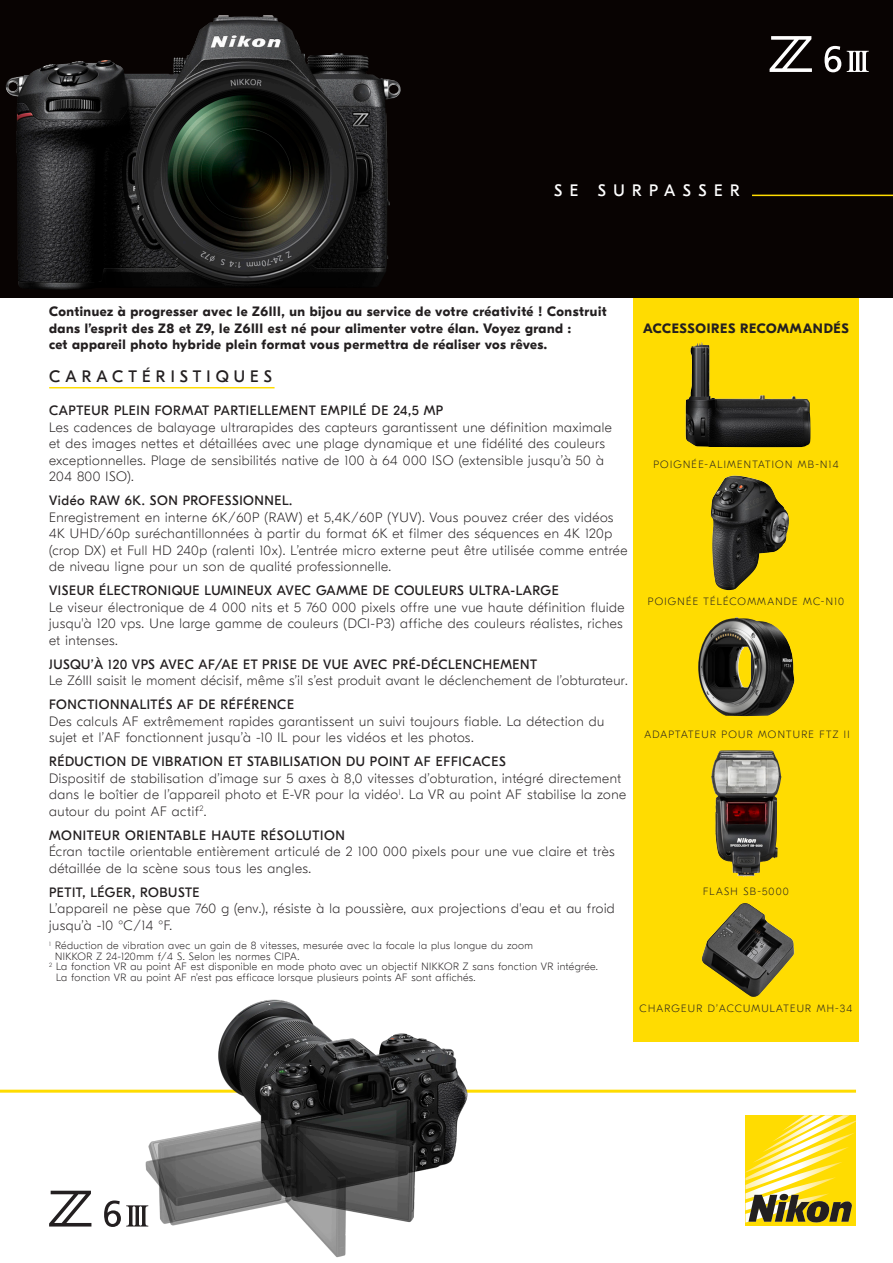
<style>
.page{position:relative;width:893px;height:1263px;background:#fff}
.page>*{position:absolute;margin:0;border:0;box-sizing:border-box;transform-origin:0 0}
.t1{font:16.5px "GT Eesti Pro Display";letter-spacing:.31em;color:#231f20}
.t2{font:16.5px "GT Eesti Pro Display";letter-spacing:.45em;color:#fff}
.t3{font:100 13.5px/16.5px "GT Eesti Pro Display";letter-spacing:.04em;color:#231f20}
.t4{font:13.5px "GT Eesti Pro Display";letter-spacing:.04em;color:#231f20}
.t5{font:700 13.5px/16.5px "GT Eesti Pro Display";letter-spacing:.04em;color:#231f20}
.t6{font:100 10.5px/10.5px "GT Eesti Pro Display";letter-spacing:.04em;color:#231f20}
.t7{font:100 10.5px "GT Eesti Pro Display";letter-spacing:.12em;color:#231f20}
</style>
<div class="page">
<div style="left:634px;top:298px;width:225px;height:744px;background:#ffdc01"></div>
<div style="left:0;top:0;width:893px;height:298px;background:#080302"></div>
<div style="left:745px;top:1115px;width:111px;height:111px;background:#ffdc01"></div>
<svg style="left:745px;top:1115px;width:111px;height:108px"></svg>
<hr style="left:0;top:1090px;width:856px;height:3px;background:#ffdc01">
<svg style="left:825px;top:46px;width:16px;height:26px"></svg>
<svg style="left:847px;top:51px;width:22px;height:21px"></svg>
<svg style="left:770px;top:36px;width:42px;height:36px"></svg>
<svg style="left:104px;top:1200px;width:31px;height:27px"></svg>
<svg style="left:49px;top:1191px;width:42px;height:35px"></svg>
<img style="left:6px;top:15px;width:384px;height:275px">
<hr style="left:49px;top:387px;width:226px;height:1px;background:#ffdc01">
<hr style="left:752px;top:195px;width:141px;height:1px;background:#ffdc01">
<img style="left:702px;top:903px;width:92px;height:94px">
<img style="left:711px;top:750px;width:43px;height:127px">
<img style="left:698px;top:617px;width:96px;height:99px">
<img style="left:711px;top:476px;width:78px;height:114px">
<img style="left:686px;top:343px;width:124px;height:104px">
<img style="left:135px;top:999px;width:343px;height:259px">
<p class="t2" style="left:554px;top:181px;width:187px">SE SURPASSER</p>
<p class="t5" style="left:49px;top:304px;width:559px">Continuez à progresser avec le Z6III, un bijou au service de votre créativité ! Construit dans l’esprit des Z8 et Z9, le Z6III est né pour alimenter votre élan. Voyez grand :<br>cet appareil photo hybride plein format vous permettra de réaliser vos rêves.</p>
<p class="t1" style="left:49px;top:368px;width:224px">CARACTÉRISTIQUES</p>
<p class="t4" style="left:49px;top:403px;width:395px">CAPTEUR PLEIN FORMAT PARTIELLEMENT EMPILÉ DE 24,5 MP</p>
<p class="t3" style="left:49px;top:419px;width:564px">Les cadences de balayage ultrarapides des capteurs garantissent une définition maximale et des images nettes et détaillées avec une plage dynamique et une fidélité des couleurs exceptionnelles. Plage de sensibilités native de 100 à 64 000 ISO (extensible jusqu’à 50 à 204 800 ISO).</p>
<p class="t4" style="left:49px;top:493px;width:245px">Vidéo RAW 6K. SON PROFESSIONNEL.</p>
<p class="t3" style="left:49px;top:509px;width:580px">Enregistrement en interne 6K/60P (RAW) et 5,4K/60P (YUV). Vous pouvez créer des vidéos 4K UHD/60p suréchantillonnées à partir du format 6K et filmer des séquences en 4K 120p (crop DX) et Full HD 240p (ralenti 10x). L’entrée micro externe peut être utilisée comme entrée de niveau ligne pour un son de qualité professionnelle.</p>
<p class="t4" style="left:49px;top:583px;width:511px">VISEUR ÉLECTRONIQUE LUMINEUX AVEC GAMME DE COULEURS ULTRA-LARGE</p>
<p class="t3" style="left:49px;top:599px;width:577px">Le viseur électronique de 4 000 nits et 5 760 000 pixels offre une vue haute définition fluide jusqu'à 120 vps. Une large gamme de couleurs (DCI-P3) affiche des couleurs réalistes, riches et intenses.</p>
<p class="t4" style="left:49px;top:657px;width:489px">JUSQU’À 120 VPS AVEC AF/AE ET PRISE DE VUE AVEC PRÉ-DÉCLENCHEMENT</p>
<p class="t3" style="left:49px;top:673px;width:580px">Le Z6III saisit le moment décisif, même s’il s’est produit avant le déclenchement de l’obturateur.</p>
<p class="t4" style="left:49px;top:697px;width:246px">FONCTIONNALITÉS AF DE RÉFÉRENCE</p>
<p class="t3" style="left:49px;top:713px;width:557px">Des calculs AF extrêmement rapides garantissent un suivi toujours fiable. La détection du sujet et l’AF fonctionnent jusqu’à -10 IL pour les vidéos et les photos.</p>
<p class="t4" style="left:49px;top:754px;width:458px">RÉDUCTION DE VIBRATION ET STABILISATION DU POINT AF EFFICACES</p>
<p class="t3" style="left:49px;top:770px;width:579px">Dispositif de stabilisation d’image sur 5 axes à 8,0 vitesses d’obturation, intégré directement dans le boîtier de l’appareil photo et E-VR pour la vidéo<sup>1</sup>. La VR au point AF stabilise la zone autour du point AF actif<sup>2</sup>.</p>
<p class="t4" style="left:49px;top:828px;width:297px">MONITEUR ORIENTABLE HAUTE RÉSOLUTION</p>
<p class="t3" style="left:49px;top:844px;width:567px">Écran tactile orientable entièrement articulé de 2 100 000 pixels pour une vue claire et très détaillée de la scène sous tous les angles.</p>
<p class="t4" style="left:49px;top:885px;width:152px">PETIT, LÉGER, ROBUSTE</p>
<p class="t3" style="left:49px;top:901px;width:567px">L’appareil ne pèse que 760 g (env.), résiste à la poussière, aux projections d'eau et au froid jusqu’à -10 °C/14 °F.</p>
<p class="t6" style="left:55px;top:941px;width:479px;text-indent:-6px"><sup>1</sup> Réduction de vibration avec un gain de 8 vitesses, mesurée avec la focale la plus longue du zoom<br>NIKKOR Z 24-120mm f/4 S. Selon les normes CIPA.</p>
<p class="t6" style="left:56px;top:962px;width:543px;text-indent:-7px"><sup>2</sup> La fonction VR au point AF est disponible en mode photo avec un objectif NIKKOR Z sans fonction VR intégrée.<br>La fonction VR au point AF n’est pas efficace lorsque plusieurs points AF sont affichés.</p>
<p class="t5" style="left:643px;top:321px;width:207px">ACCESSOIRES RECOMMANDÉS</p>
<p class="t7" style="left:653px;top:458px;width:187px">POIGNÉE-ALIMENTATION MB-N14</p>
<p class="t7" style="left:648px;top:596px;width:198px">POIGNÉE TÉLÉCOMMANDE MC-N10</p>
<p class="t7" style="left:644px;top:728px;width:207px">ADAPTATEUR POUR MONTURE FTZ II</p>
<p class="t7" style="left:703px;top:885px;width:87px">FLASH SB-5000</p>
<p class="t7" style="left:640px;top:1002px;width:214px">CHARGEUR D’ACCUMULATEUR MH-34</p>
</div>
